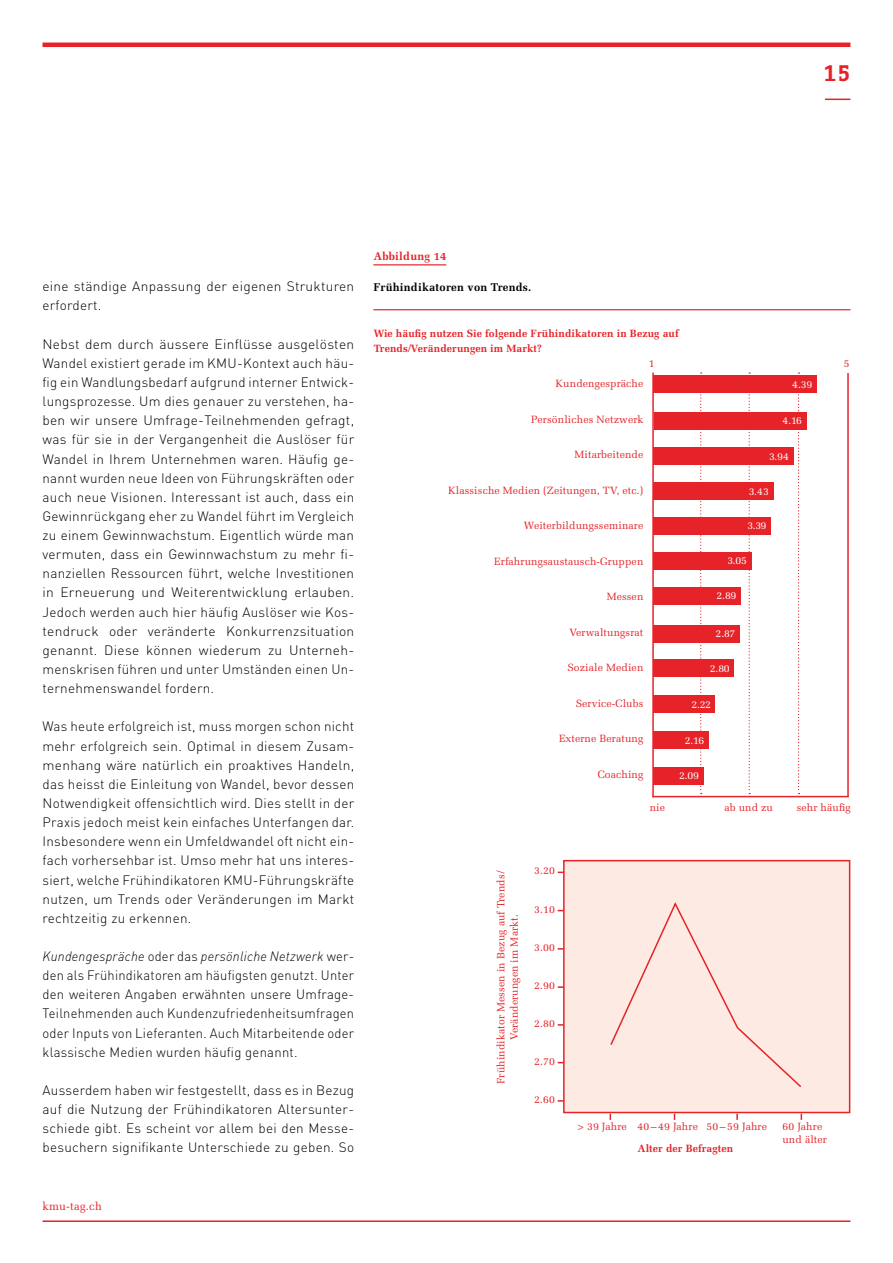
<style>
.page{position:relative;width:893px;height:1263px;background:#fff}
.page>*{position:absolute;margin:0;border:0;box-sizing:border-box;transform-origin:0 0}
.t1{font:700 22.5px "Fago Office Serif CE";color:#e52329}
.t2{font:300 13.5px/19.2px "DIN";letter-spacing:.02em;color:#000;text-align:justify}
.t3{font:300 13.5px/19.2px "DIN";letter-spacing:.02em;color:#000;text-align:justify;scale:.96 1}
.t4{font:700 11.25px "Melior";letter-spacing:.02em;color:#000}
.t5{font:700 11.25px "Melior";letter-spacing:.02em;color:#e52329}
.t6{font:11.25px "Melior";letter-spacing:.02em;color:#e52329}
.t7{font:10.5px/13.2px "Melior";letter-spacing:.01em;color:#e52329;text-align:center}
.t8{font:700 10.5px/15px "Melior";letter-spacing:.01em;color:#e52329}
.t9{font:10.5px "Melior";letter-spacing:-.04em;color:#fff}
.s1{font-style:italic}
</style>
<div class="page">
<svg style="left:825px;top:99px;width:25px;height:1px"></svg>
<hr style="left:43px;top:43px;width:807px;height:4px;background:#e52329">
<hr style="left:43px;top:1220px;width:807px;height:2px;background:#e52329">
<hr style="left:373px;top:264px;width:73px;height:1px;background:#e52329">
<hr style="left:373px;top:309px;width:477px;height:1px;background:#e52329">
<div style="left:563px;top:860px;width:287px;height:253px;background:#fdeae3;border:2px solid #e52329"></div>
<svg style="left:558px;top:871px;width:6px;height:2px"></svg>
<svg style="left:558px;top:948px;width:6px;height:2px"></svg>
<svg style="left:558px;top:986px;width:6px;height:2px"></svg>
<svg style="left:558px;top:1024px;width:6px;height:2px"></svg>
<svg style="left:558px;top:1100px;width:6px;height:2px"></svg>
<svg style="left:736px;top:1114px;width:2px;height:6px"></svg>
<svg style="left:610px;top:902px;width:191px;height:186px"></svg>
<svg style="left:700px;top:372px;width:2px;height:422px"></svg>
<svg style="left:749px;top:372px;width:1px;height:422px"></svg>
<svg style="left:798px;top:372px;width:1px;height:422px"></svg>
<hr style="left:847px;top:373px;width:2px;height:424px;background:#e52329">
<hr style="left:652px;top:373px;width:2px;height:424px;background:#e52329">
<div style="left:653px;top:375px;width:163px;height:17px;background:#e52329"></div>
<div style="left:654px;top:412px;width:152px;height:17px;background:#e52329"></div>
<div style="left:653px;top:448px;width:140px;height:17px;background:#e52329"></div>
<div style="left:653px;top:483px;width:120px;height:17px;background:#e52329"></div>
<div style="left:653px;top:517px;width:117px;height:17px;background:#e52329"></div>
<div style="left:653px;top:552px;width:98px;height:17px;background:#e52329"></div>
<div style="left:653px;top:587px;width:87px;height:17px;background:#e52329"></div>
<div style="left:653px;top:625px;width:86px;height:17px;background:#e52329"></div>
<div style="left:653px;top:660px;width:81px;height:17px;background:#e52329"></div>
<div style="left:653px;top:696px;width:62px;height:17px;background:#e52329"></div>
<div style="left:653px;top:731px;width:55px;height:17px;background:#e52329"></div>
<div style="left:653px;top:767px;width:50px;height:17px;background:#e52329"></div>
<hr style="left:652px;top:796px;width:197px;height:1px;background:#e52329">
<p class="t5" style="left:373px;top:249px;width:75px">Abbildung 14</p>
<h1 class="t1" style="left:824px;top:59px;width:28px">15</h1>
<p class="t2" style="left:43px;top:276px;width:313px">eine ständige Anpassung der eigenen Strukturen</p>
<p class="t4" style="left:373px;top:281px;width:159px">Frühindikatoren von Trends.</p>
<p class="t2" style="left:43px;top:295px;width:60px">erfordert.</p>
<p class="t2" style="left:43px;top:334px;width:313px">Nebst dem durch äussere Einflüsse ausgelösten Wandel existiert gerade im KMU-Kontext auch häu&shy;fig ein Wandlungsbedarf aufgrund interner Entwick&shy;lungsprozesse. Um dies genauer zu verstehen, ha&shy;ben wir unsere Umfrage-Teilnehmenden gefragt, was für sie in der Vergangenheit die Auslöser für Wandel in Ihrem Unternehmen waren. Häufig ge&shy;nannt wurden neue Ideen von Führungskräften oder auch neue Visionen. Interessant ist auch, dass ein Gewinnrückgang eher zu Wandel führt im Vergleich zu einem Gewinnwachstum. Eigentlich würde man vermuten, dass ein Gewinnwachstum zu mehr fi&shy;nanziellen Ressourcen führt, welche Investitionen in Erneuerung und Weiterentwicklung erlauben.<br>Jedoch werden auch hier häufig Auslöser wie Kos&shy;tendruck oder veränderte Konkurrenzsituation genannt. Diese können wiederum zu Unterneh&shy;menskrisen führen und unter Umständen einen Un&shy;ternehmenswandel fordern.</p>
<p class="t2" style="left:43px;top:716px;width:313px">Was heute erfolgreich ist, muss morgen schon nicht mehr erfolgreich sein. Optimal in diesem Zusam&shy;menhang wäre natürlich ein proaktives Handeln, das heisst die Einleitung von Wandel, bevor dessen Notwendigkeit offensichtlich wird. Dies stellt in der Praxis jedoch meist kein einfaches Unterfangen dar.<br>Insbesondere wenn ein Umfeldwandel oft nicht ein&shy;fach vorhersehbar ist. Umso mehr hat uns interes&shy;siert, welche Frühindikatoren KMU-Führungskräfte nutzen, um Trends oder Veränderungen im Markt rechtzeitig zu erkennen.</p>
<p class="t3" style="left:43px;top:946px;width:326px"><span class="s1">Kundengespräche</span> oder das <span class="s1">persönliche Netzwerk</span> wer&shy;den als Frühindikatoren am häufigsten genutzt. Unter den weiteren Angaben erwähnten unsere Umfrage-Teilnehmenden auch Kundenzufriedenheitsumfragen oder Inputs von Lieferanten. Auch Mitarbeitende oder klassische Medien wurden häufig genannt.</p>
<p class="t2" style="left:43px;top:1080px;width:313px">Ausserdem haben wir festgestellt, dass es in Bezug auf die Nutzung der Frühindikatoren Altersunter&shy;schiede gibt. Es scheint vor allem bei den Messe&shy;besuchern signifikante Unterschiede zu geben. So</p>
<p class="t8" style="left:374px;top:326px;width:306px">Wie häufig nutzen Sie folgende Frühindikatoren in Bezug auf<br>Trends/Veränderungen im Markt?</p>
<p class="t7" style="left:649px;top:357px;width:7px">1</p>
<p class="t7" style="left:844px;top:357px;width:7px">5</p>
<p class="t7" style="left:556px;top:377px;width:89px">Kundengespräche</p>
<p class="t7" style="left:531px;top:412px;width:114px">Persönliches Netzwerk</p>
<p class="t7" style="left:574px;top:448px;width:70px">Mitarbeitende</p>
<p class="t7" style="left:448px;top:483px;width:197px">Klassische Medien (Zeitungen, TV, etc.)</p>
<p class="t7" style="left:524px;top:519px;width:121px">Weiterbildungsseminare</p>
<p class="t7" style="left:494px;top:554px;width:151px">Erfahrungsaustausch-Gruppen</p>
<p class="t7" style="left:607px;top:590px;width:38px">Messen</p>
<p class="t7" style="left:570px;top:625px;width:75px">Verwaltungsrat</p>
<p class="t7" style="left:567px;top:661px;width:78px">Soziale Medien</p>
<p class="t7" style="left:576px;top:696px;width:69px">Service-Clubs</p>
<p class="t7" style="left:559px;top:732px;width:86px">Externe Beratung</p>
<p class="t7" style="left:598px;top:767px;width:47px">Coaching</p>
<p class="t9" style="left:792px;top:378px;width:22px">4.39</p>
<p class="t9" style="left:783px;top:415px;width:21px">4.16</p>
<p class="t9" style="left:769px;top:450px;width:21px">3.94</p>
<p class="t9" style="left:749px;top:485px;width:22px">3.43</p>
<p class="t9" style="left:747px;top:519px;width:20px">3.39</p>
<p class="t9" style="left:727px;top:555px;width:21px">3.05</p>
<p class="t9" style="left:716px;top:590px;width:21px">2.89</p>
<p class="t9" style="left:716px;top:627px;width:21px">2.87</p>
<p class="t9" style="left:710px;top:662px;width:21px">2.80</p>
<p class="t9" style="left:692px;top:698px;width:21px">2.22</p>
<p class="t9" style="left:685px;top:734px;width:21px">2.16</p>
<p class="t9" style="left:679px;top:770px;width:21px">2.09</p>
<p class="t7" style="left:650px;top:801px;width:17px">nie</p>
<p class="t7" style="left:724px;top:801px;width:50px">ab und zu</p>
<p class="t7" style="left:797px;top:801px;width:56px">sehr häufig</p>
<p class="t7" style="left:494px;top:1084px;width:215px;rotate:-90deg">Frühindikator Messen in Bezug auf Trends/<br>Veränderungen im Markt.</p>
<p class="t7" style="left:534px;top:864px;width:22px">3.20</p>
<p class="t7" style="left:534px;top:902px;width:22px">3.10</p>
<p class="t7" style="left:534px;top:941px;width:22px">3.00</p>
<p class="t7" style="left:534px;top:979px;width:22px">2.90</p>
<p class="t7" style="left:534px;top:1017px;width:22px">2.80</p>
<p class="t7" style="left:534px;top:1055px;width:22px">2.70</p>
<p class="t7" style="left:534px;top:1093px;width:22px">2.60</p>
<p class="t7" style="left:578px;top:1120px;width:191px">&gt; 39 Jahre 40 – 49 Jahre 50 – 59 Jahre</p>
<p class="t7" style="left:782px;top:1120px;width:46px;text-align:left">60 Jahre und älter</p>
<p class="t8" style="left:637px;top:1141px;width:97px">Alter der Befragten</p>
<p class="t6" style="left:43px;top:1199px;width:61px">kmu-tag.ch</p>
</div>
